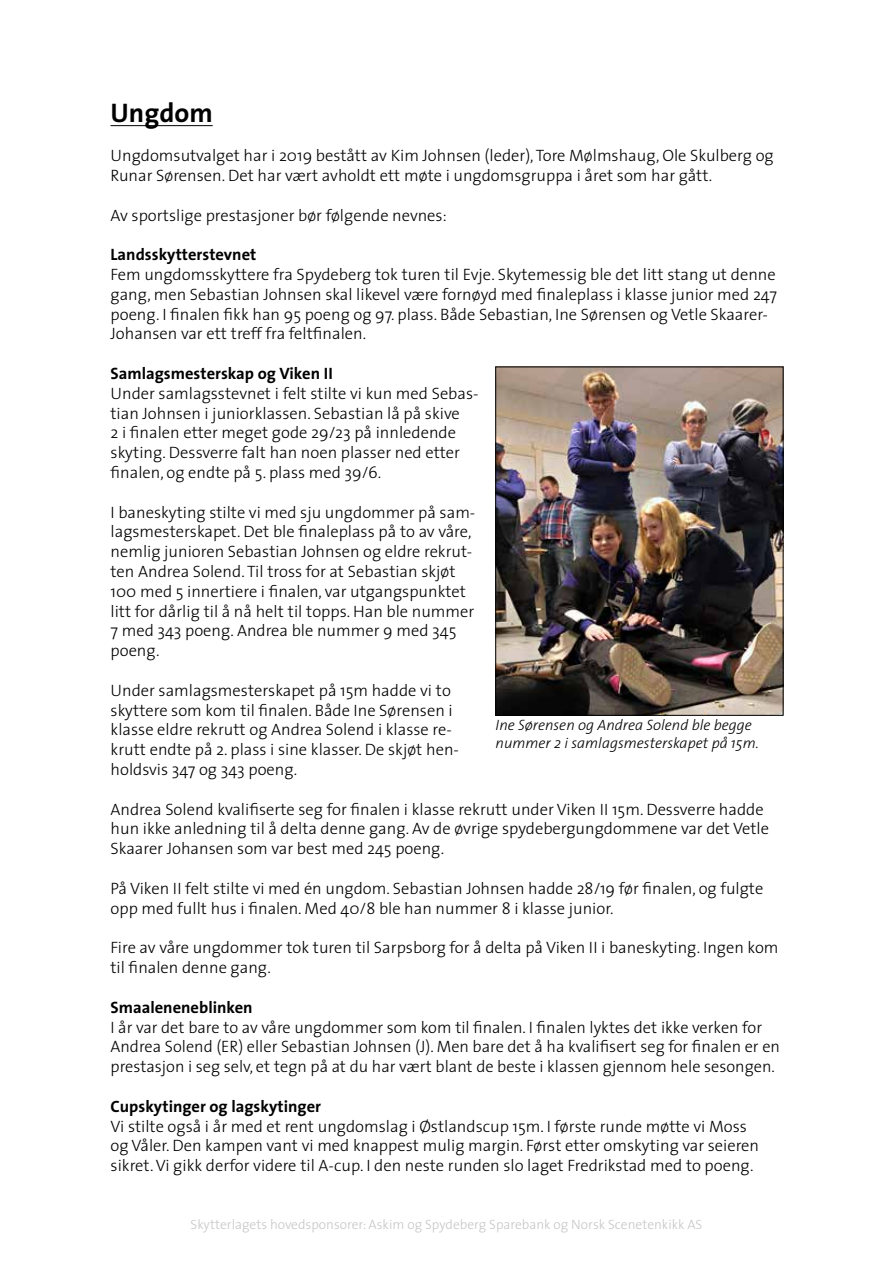
<style>
.page{position:relative;width:893px;height:1263px;background:#fff}
.page>*{position:absolute;margin:0;border:0;box-sizing:border-box;transform-origin:0 0}
.t1{font:700 27px "The Sans";color:#000}
.t2{font:300 16.5px/19.8px "The Sans";color:#000}
.t3{font:700 16.5px "The Sans";color:#000}
.t4{font:italic 300 15px/18px "The Sans";color:#000}
.t5{font:300 13.5px "The Sans";color:#c6c6c6}
</style>
<div class="page">
<hr style="left:111px;top:125px;width:102px;height:1px;background:#000">
<img style="left:498px;top:369px;width:283px;height:344px">
<div style="left:496px;top:367px;width:287px;height:348px;border:1px solid #000"></div>
<h1 class="t1" style="left:111px;top:90px;width:104px">Ungdom</h1>
<p class="t2" style="left:111px;top:145px;width:665px">Ungdomsutvalget har i 2019 bestått av Kim Johnsen (leder), Tore Mølmshaug, Ole Skulberg og<br>Runar Sørensen. Det har vært avholdt ett møte i ungdomsgruppa i året som har gått.</p>
<p class="t2" style="left:111px;top:205px;width:338px">Av sportslige prestasjoner bør følgende nevnes:</p>
<p class="t3" style="left:111px;top:241px;width:147px">Landsskytterstevnet</p>
<p class="t2" style="left:111px;top:264px;width:668px">Fem ungdomsskyttere fra Spydeberg tok turen til Evje. Skytemessig ble det litt stang ut denne gang, men Sebastian Johnsen skal likevel være fornøyd med finaleplass i klasse junior med 247 poeng. I finalen fikk han 95 poeng og 97. plass. Både Sebastian, Ine Sørensen og Vetle Skaarer-Johansen var ett treff fra feltfinalen.</p>
<p class="t3" style="left:111px;top:360px;width:224px">Samlagsmesterskap og Viken II</p>
<p class="t2" style="left:111px;top:383px;width:369px">Under samlagsstevnet i felt stilte vi kun med Sebas&shy;tian Johnsen i juniorklassen. Sebastian lå på skive<br>2 i finalen etter meget gode 29/23 på innledende skyting. Dessverre falt han noen plasser ned etter finalen, og endte på 5. plass med 39/6.</p>
<p class="t2" style="left:111px;top:502px;width:366px">I baneskyting stilte vi med sju ungdommer på sam&shy;lagsmesterskapet. Det ble finaleplass på to av våre, nemlig junioren Sebastian Johnsen og eldre rekrut&shy;ten Andrea Solend. Til tross for at Sebastian skjøt 100 med 5 innertiere i finalen, var utgangspunktet litt for dårlig til å nå helt til topps. Han ble nummer 7 med 343 poeng. Andrea ble nummer 9 med 345 poeng.</p>
<p class="t2" style="left:111px;top:680px;width:350px">Under samlagsmesterskapet på 15m hadde vi to skyttere som kom til finalen. Både Ine Sørensen i klasse eldre rekrutt og Andrea Solend i klasse re&shy;krutt endte på 2. plass i sine klasser. De skjøt hen&shy;holdsvis 347 og 343 poeng.</p>
<p class="t2" style="left:111px;top:799px;width:660px">Andrea Solend kvalifiserte seg for finalen i klasse rekrutt under Viken II 15m. Dessverre hadde hun ikke anledning til å delta denne gang. Av de øvrige spydebergungdommene var det Vetle<br>Skaarer Johansen som var best med 245 poeng.</p>
<p class="t2" style="left:111px;top:878px;width:654px">På Viken II felt stilte vi med én ungdom. Sebastian Johnsen hadde 28/19 før finalen, og fulgte opp med fullt hus i finalen. Med 40/8 ble han nummer 8 i klasse junior.</p>
<p class="t2" style="left:111px;top:937px;width:670px">Fire av våre ungdommer tok turen til Sarpsborg for å delta på Viken II i baneskyting. Ingen kom til finalen denne gang.</p>
<p class="t3" style="left:111px;top:993px;width:144px">Smaaleneneblinken</p>
<p class="t2" style="left:111px;top:1016px;width:671px">I år var det bare to av våre ungdommer som kom til finalen. I finalen lyktes det ikke verken for<br>Andrea Solend (ER) eller Sebastian Johnsen (J). Men bare det å ha kvalifisert seg for finalen er en prestasjon i seg selv, et tegn på at du har vært blant de beste i klassen gjennom hele sesongen.</p>
<p class="t3" style="left:111px;top:1092px;width:212px">Cupskytinger og lagskytinger</p>
<p class="t2" style="left:111px;top:1115px;width:650px">Vi stilte også i år med et rent ungdomslag i Østlandscup 15m. I første runde møtte vi Moss og Våler. Den kampen vant vi med knappest mulig margin. Først etter omskyting var seieren sikret. Vi gikk derfor videre til A-cup. I den neste runden slo laget Fredrikstad med to poeng.</p>
<p class="t4" style="left:496px;top:715px;width:265px">Ine Sørensen og Andrea Solend ble begge nummer 2 i samlagsmesterskapet på 15m.</p>
<p class="t5" style="left:191px;top:1213px;width:513px">Skytterlagets hovedsponsorer: Askim og Spydeberg Sparebank og Norsk Scenetenkikk AS</p>
</div>
